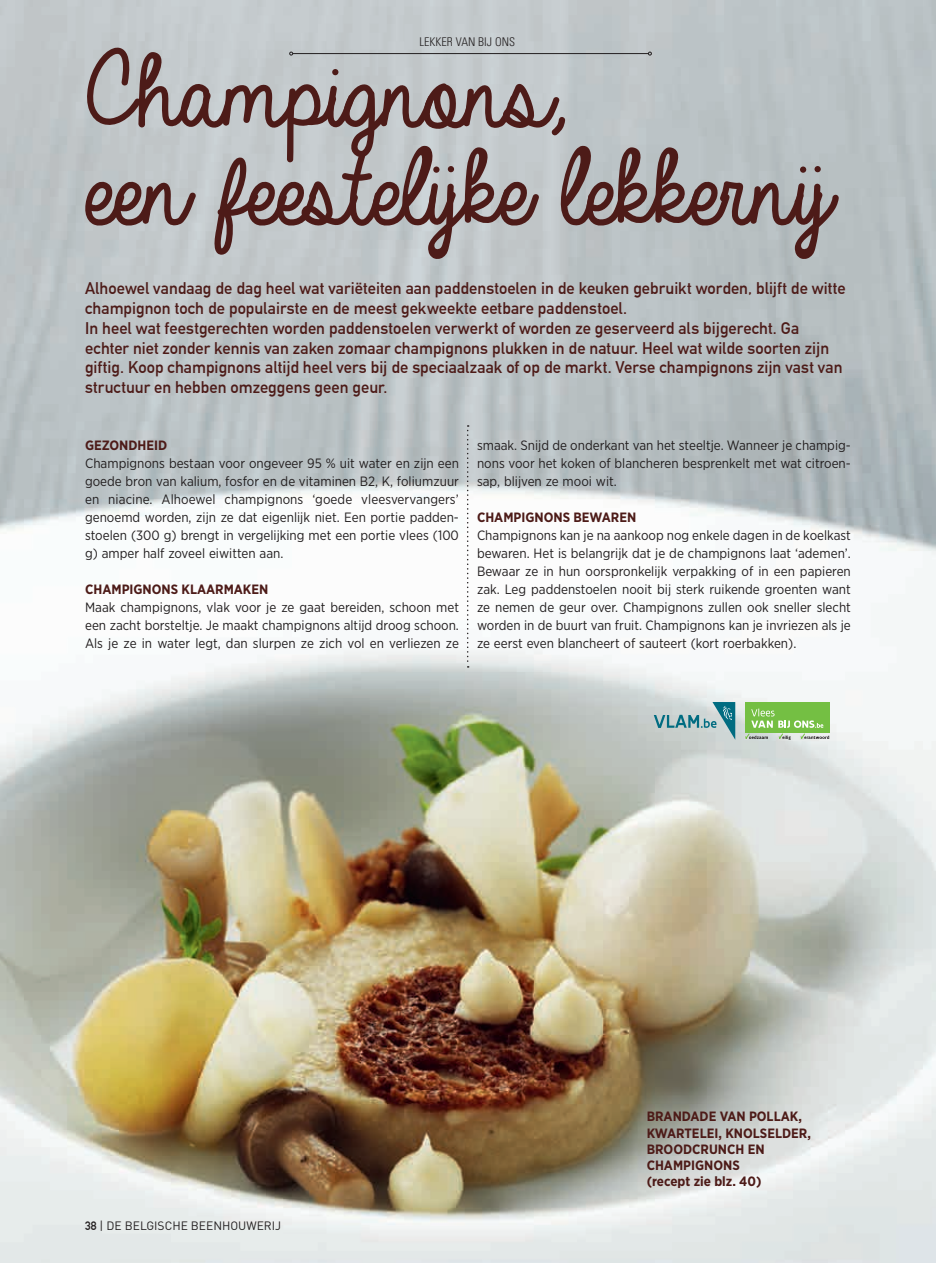
<style>
.page{position:relative;width:936px;height:1263px;background:#fff}
.page>*{position:absolute;margin:0;border:0;box-sizing:border-box;transform-origin:0 0}
.t1{font:115.5px/97.5px "Always In My Heart";letter-spacing:-.005em;color:#4d1b18}
.t2{font:700 16.5px/19.8px "DIN Alternate";color:#4d1b18}
.t3{font:13.5px/18px "Gotham Narrow";color:#231f20;text-align:justify}
.t4{font:700 13.5px/16.2px "Gotham Narrow";color:#4d1b18}
.t5{font:12px "DIN";color:#231f20}
.t6{font:300 condensed 12px "Univers LT Std";color:#231f20}
.s1{font-family:"DIN Alternate";font-weight:700}
</style>
<div class="page">
<img style="left:0;top:0;width:935px;height:1263px">
<hr style="left:293px;top:53px;width:355px;height:1px;background:#231f20">
<svg style="left:289px;top:52px;width:4px;height:3px"></svg>
<svg style="left:467px;top:425px;width:1px;height:243px"></svg>
<svg style="left:653px;top:702px;width:82px;height:38px;background:#9ebcc0"></svg>
<div style="left:744px;top:702px;width:85px;height:31px;background:#74bf43"></div>
<svg style="left:744px;top:708px;width:85px;height:32px"></svg>
<p class="t6" style="left:419px;top:35px;width:97px">LEKKER VAN BIJ ONS</p>
<h1 class="t1" style="left:64px;top:48px;width:747px">Champignons,<br>een feestelijke lekkernij</h1>
<p class="t2" style="left:85px;top:277px;width:762px">Alhoewel vandaag de dag heel wat variëteiten aan paddenstoelen in de keuken gebruikt worden, blijft de witte champignon toch de populairste en de meest gekweekte eetbare paddenstoel.<br>In heel wat feestgerechten worden paddenstoelen verwerkt of worden ze geserveerd als bijgerecht. Ga echter niet zonder kennis van zaken zomaar champignons plukken in de natuur. Heel wat wilde soorten zijn giftig. Koop champignons altijd heel vers bij de speciaalzaak of op de markt. Verse champignons zijn vast van structuur en hebben omzeggens geen geur.</p>
<p class="t4" style="left:85px;top:437px;width:84px">GEZONDHEID</p>
<p class="t3" style="left:85px;top:454px;width:375px">Champignons bestaan voor ongeveer 95 % uit water en zijn een goede bron van kalium, fosfor en de vitaminen B2, K, foliumzuur en niacine. Alhoewel champignons ‘goede vleesvervangers’ genoemd worden, zijn ze dat eigenlijk niet. Een portie padden&shy;stoelen (300 g) brengt in vergelijking met een portie vlees (100 g) amper half zoveel eiwitten aan.</p>
<p class="t4" style="left:85px;top:581px;width:185px">CHAMPIGNONS KLAARMAKEN</p>
<p class="t3" style="left:85px;top:598px;width:375px">Maak champignons, vlak voor je ze gaat bereiden, schoon met een zacht borsteltje. Je maakt champignons altijd droog schoon.<br>Als je ze in water legt, dan slurpen ze zich vol en verliezen ze</p>
<p class="t3" style="left:477px;top:436px;width:375px">smaak. Snijd de onderkant van het steeltje. Wanneer je champig&shy;nons voor het koken of blancheren besprenkelt met wat citroen&shy;sap, blijven ze mooi wit.</p>
<p class="t4" style="left:477px;top:509px;width:161px">CHAMPIGNONS BEWAREN</p>
<p class="t3" style="left:477px;top:526px;width:375px">Champignons kan je na aankoop nog enkele dagen in de koelkast bewaren. Het is belangrijk dat je de champignons laat ‘ademen’.<br>Bewaar ze in hun oorspronkelijk verpakking of in een papieren zak. Leg paddenstoelen nooit bij sterk ruikende groenten want ze nemen de geur over. Champignons zullen ook sneller slecht worden in de buurt van fruit. Champignons kan je invriezen als je ze eerst even blancheert of sauteert (kort roerbakken).</p>
<p class="t5" style="left:85px;top:1218px;width:198px"><span class="s1">38</span> | DE BELGISCHE BEENHOUWERIJ</p>
<p class="t4" style="left:646px;top:1108px;width:166px">BRANDADE VAN POLLAK,<br>KWARTELEI, KNOLSELDER,<br>BROODCRUNCH EN<br>CHAMPIGNONS<br>(recept zie blz. 40)</p>
</div>
